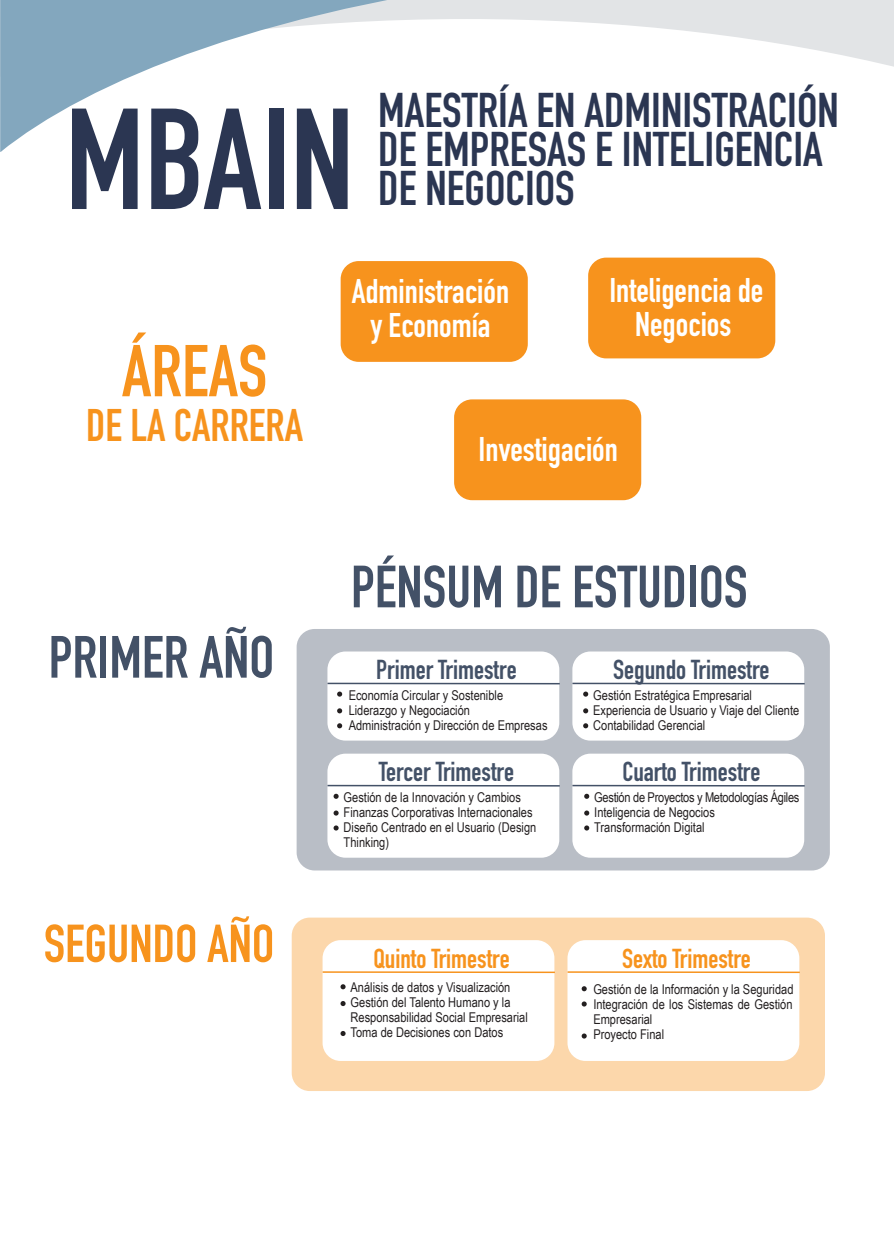
<style>
.page{position:relative;width:894px;height:1260px;background:#fff}
.page>*{position:absolute;margin:0;border:0;box-sizing:border-box;transform-origin:0 0}
.t1{font:700 141px "DIN Condensed";color:#2b3652}
.t2{font:700 72px "DIN Condensed";color:#f7931d}
.t3{font:700 58.5px "DIN Condensed";color:#435167}
.t4{font:700 52.5px "DIN Condensed";color:#f7931d}
.t5{font:700 48px/39px "DIN Condensed";color:#2b3652}
.t6{font:700 45px "DIN Condensed";color:#f7931d}
.t7{font:700 33.75px/33.8px "DIN Condensed";color:#fff;text-align:center}
.t8{font:700 27px "DIN Condensed";color:#435167}
.t9{font:700 27px "DIN Condensed";color:#f7931d}
.t10{font:13.5px/15px "Arial Narrow";color:#231f20}
</style>
<div class="page">
<svg style="left:578px;top:0;width:315px;height:66px;fill:#e2e4e6"></svg>
<svg style="left:159px;top:0;width:419px;height:65px"></svg>
<svg style="left:0;top:0;width:159px;height:152px"></svg>
<div style="left:340px;top:261px;width:187px;height:101px;background:#f7931d;border-radius:18px"></div>
<div style="left:588px;top:257px;width:187px;height:101px;background:#f7931d;border-radius:18px"></div>
<div style="left:454px;top:399px;width:187px;height:101px;background:#f7931d;border-radius:18px"></div>
<div style="left:296px;top:629px;width:533px;height:241px;background:#b9bec6;border-radius:18px"></div>
<div style="left:327px;top:651px;width:232px;height:89px;background:#fff;border-radius:18px"></div>
<hr style="left:327px;top:682px;width:232px;height:2px;background:#435167">
<svg style="left:337px;top:691px;width:5px;height:5px"></svg>
<svg style="left:337px;top:708px;width:5px;height:5px"></svg>
<svg style="left:337px;top:723px;width:5px;height:5px"></svg>
<div style="left:572px;top:651px;width:232px;height:89px;background:#fff;border-radius:18px"></div>
<hr style="left:572px;top:682px;width:232px;height:2px;background:#435167">
<div style="left:327px;top:753px;width:232px;height:104px;background:#fff;border-radius:18px"></div>
<hr style="left:327px;top:784px;width:232px;height:2px;background:#435167">
<div style="left:572px;top:753px;width:232px;height:104px;background:#fff;border-radius:18px"></div>
<hr style="left:572px;top:784px;width:232px;height:2px;background:#435167">
<div style="left:291px;top:917px;width:533px;height:173px;background:#fcd7ab;border-radius:18px"></div>
<div style="left:322px;top:940px;width:232px;height:120px;background:#fff;border-radius:18px"></div>
<hr style="left:322px;top:971px;width:232px;height:1px;background:#f7931d">
<div style="left:567px;top:940px;width:232px;height:120px;background:#fff;border-radius:18px"></div>
<hr style="left:567px;top:971px;width:232px;height:1px;background:#f7931d">
<svg style="left:581px;top:986px;width:5px;height:5px"></svg>
<svg style="left:581px;top:1001px;width:5px;height:5px"></svg>
<svg style="left:583px;top:691px;width:5px;height:5px"></svg>
<svg style="left:583px;top:708px;width:5px;height:5px"></svg>
<svg style="left:583px;top:723px;width:5px;height:5px"></svg>
<svg style="left:333px;top:793px;width:5px;height:5px"></svg>
<svg style="left:333px;top:810px;width:5px;height:5px"></svg>
<svg style="left:333px;top:825px;width:5px;height:5px"></svg>
<svg style="left:584px;top:793px;width:5px;height:5px"></svg>
<svg style="left:584px;top:810px;width:5px;height:5px"></svg>
<svg style="left:584px;top:825px;width:5px;height:5px"></svg>
<svg style="left:340px;top:984px;width:5px;height:5px"></svg>
<svg style="left:340px;top:1001px;width:5px;height:4px"></svg>
<svg style="left:340px;top:1031px;width:5px;height:4px"></svg>
<svg style="left:581px;top:1033px;width:5px;height:5px"></svg>
<h1 class="t1" style="left:65px;top:65px;width:290px">MBAIN</h1>
<h3 class="t5" style="left:378px;top:90px;width:462px">MAESTRÍA EN ADMINISTRACIÓN<br>DE EMPRESAS E INTELIGENCIA<br>DE NEGOCIOS</h3>
<h2 class="t2" style="left:122px;top:322px;width:147px">ÁREAS</h2>
<h3 class="t6" style="left:86px;top:395px;width:218px">DE LA CARRERA</h3>
<h3 class="t3" style="left:49px;top:617px;width:227px">PRIMER AÑO</h3>
<h3 class="t4" style="left:44px;top:908px;width:232px">SEGUNDO AÑO</h3>
<h3 class="t7" style="left:351px;top:274px;width:159px">Administración y Economía</h3>
<h3 class="t7" style="left:609px;top:273px;width:155px">Inteligencia de<br>Negocios</h3>
<h3 class="t7" style="left:478px;top:432px;width:141px">Investigación</h3>
<h3 class="t3" style="left:351px;top:547px;width:398px">PÉNSUM DE ESTUDIOS</h3>
<h3 class="t8" style="left:376px;top:651px;width:142px">Primer Trimestre</h3>
<p class="t10" style="left:348px;top:686px;width:200px">Economía Circular y Sostenible<br>Liderazgo y Negociación<br>Administración y Dirección de Empresas</p>
<h3 class="t8" style="left:613px;top:651px;width:158px">Segundo Trimestre</h3>
<p class="t10" style="left:593px;top:686px;width:207px">Gestión Estratégica Empresarial<br>Experiencia de Usuario y Viaje del Cliente<br>Contabilidad Gerencial</p>
<h3 class="t8" style="left:378px;top:753px;width:137px">Tercer Trimestre</h3>
<h3 class="t8" style="left:622px;top:753px;width:139px">Cuarto Trimestre</h3>
<p class="t10" style="left:343px;top:789px;width:194px">Gestión de la Innovación y Cambios<br>Finanzas Corporativas Internacionales<br>Diseño Centrado en el Usuario (Design<br>Thinking)</p>
<p class="t10" style="left:594px;top:789px;width:207px">Gestión de Proyectos y Metodologías Ágiles<br>Inteligencia de Negocios<br>Transformación Digital</p>
<h3 class="t9" style="left:373px;top:940px;width:138px">Quinto Trimestre</h3>
<h3 class="t9" style="left:622px;top:940px;width:130px">Sexto Trimestre</h3>
<p class="t10" style="left:593px;top:981px;width:201px">Gestión de la Información y la Seguridad<br>Integración de los Sistemas de Gestión<br>Empresarial<br>Proyecto Final</p>
<p class="t10" style="left:350px;top:979px;width:179px">Análisis de datos y Visualización<br>Gestión del Talento Humano y la<br>Responsabilidad Social Empresarial<br>Toma de Decisiones con Datos</p>
</div>
